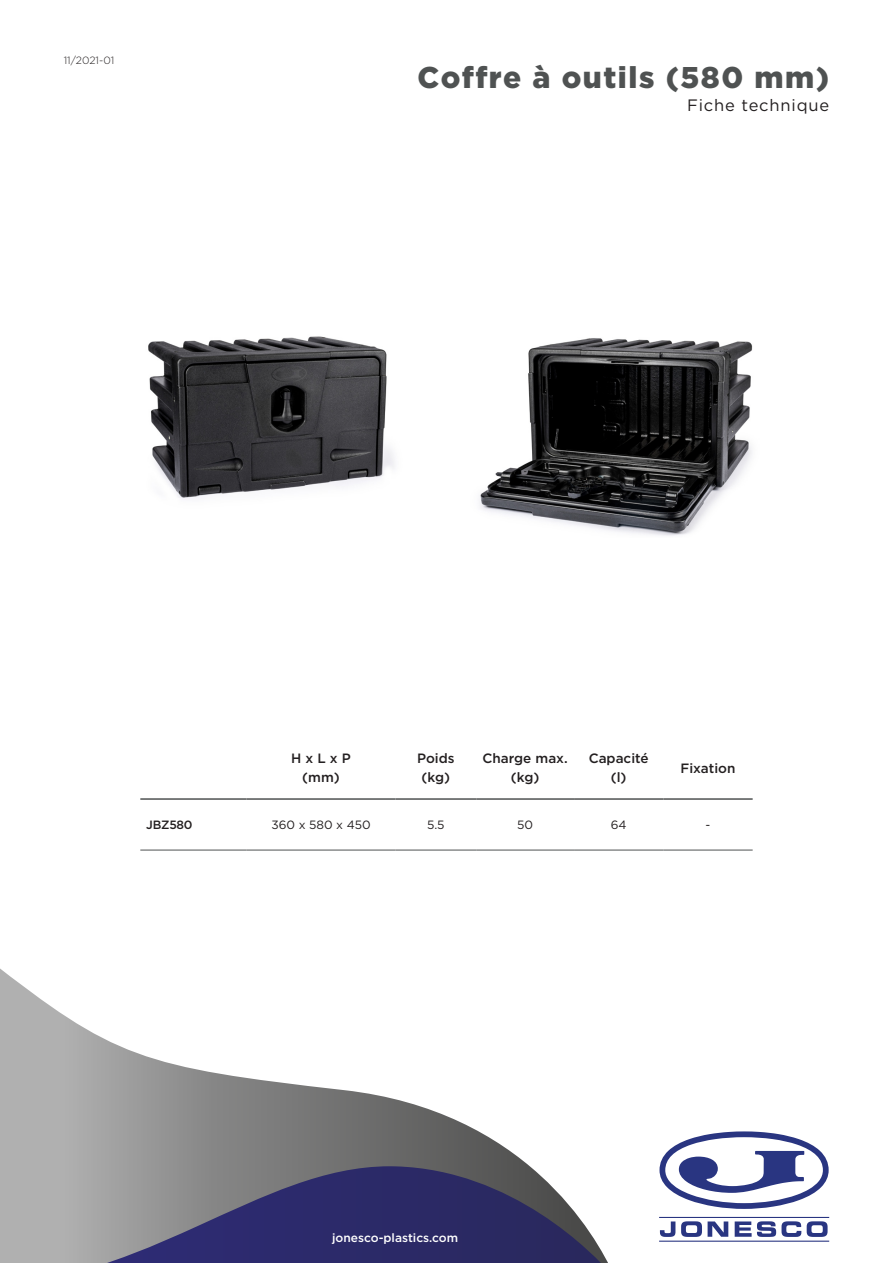
<style>
.page{position:relative;width:893px;height:1263px;background:#fff}
.page>*{position:absolute;margin:0;border:0;box-sizing:border-box;transform-origin:0 0}
.t1{font:900 30px "Gotham";letter-spacing:.05em;color:#4f5252}
.t2{font:16.5px "Gotham";letter-spacing:.05em;color:#231f20}
.Table_Header{font:500 13.5px "Gotham";color:#231f20}
.t3{font:500 12px "Gotham";color:#fff}
.Table_Body{font:12px "Gotham";color:#231f20}
.Table_Part{font:500 12px "Gotham";letter-spacing:-.02em;color:#231f20}
.t4{font:300 10.5px "Gotham";color:#231f20}
</style>
<div class="page">
<svg style="left:0;top:968px;width:530px;height:295px"></svg>
<svg style="left:62px;top:1166px;width:546px;height:97px;background:#5a597c"></svg>
<svg style="left:659px;top:1131px;width:170px;height:111px"></svg>
<img style="left:480px;top:338px;width:273px;height:198px">
<img style="left:148px;top:336px;width:246px;height:163px">
<svg style="left:140px;top:849px;width:613px;height:1px"></svg>
<hr style="left:140px;top:798px;width:107px;height:2px;background:#4f5252">
<hr style="left:247px;top:798px;width:148px;height:2px;background:#4f5252">
<hr style="left:395px;top:798px;width:81px;height:2px;background:#4f5252">
<hr style="left:476px;top:798px;width:98px;height:2px;background:#4f5252">
<hr style="left:574px;top:798px;width:89px;height:2px;background:#4f5252">
<hr style="left:663px;top:798px;width:90px;height:2px;background:#4f5252">
<hr style="left:140px;top:850px;width:107px;height:1px;background:#4f5252">
<hr style="left:247px;top:850px;width:148px;height:1px;background:#4f5252">
<hr style="left:395px;top:850px;width:81px;height:1px;background:#4f5252">
<hr style="left:476px;top:850px;width:98px;height:1px;background:#4f5252">
<hr style="left:574px;top:850px;width:89px;height:1px;background:#4f5252">
<hr style="left:663px;top:850px;width:90px;height:1px;background:#4f5252">
<p class="t4" style="left:64px;top:53px;width:52px">11/2021-01</p>
<h1 class="t1" style="left:418px;top:56px;width:413px">Coffre à outils (580 mm)</h1>
<p class="t2" style="left:687px;top:95px;width:144px">Fiche technique</p>
<p class="Table_Header" style="left:291px;top:749px;width:61px">H x L x P</p>
<p class="Table_Header" style="left:302px;top:769px;width:39px">(mm)</p>
<p class="Table_Header" style="left:417px;top:749px;width:39px">Poids</p>
<p class="Table_Header" style="left:422px;top:769px;width:30px">(kg)</p>
<p class="Table_Header" style="left:483px;top:749px;width:87px">Charge max.</p>
<p class="Table_Header" style="left:511px;top:769px;width:30px">(kg)</p>
<p class="Table_Header" style="left:589px;top:749px;width:61px">Capacité</p>
<p class="Table_Header" style="left:611px;top:769px;width:17px">(l)</p>
<p class="Table_Header" style="left:681px;top:759px;width:56px">Fixation</p>
<p class="Table_Part" style="left:146px;top:817px;width:48px">JBZ580</p>
<p class="Table_Body" style="left:271px;top:817px;width:101px">360 x 580 x 450</p>
<p class="Table_Body" style="left:427px;top:817px;width:19px">5.5</p>
<p class="Table_Body" style="left:517px;top:817px;width:17px">50</p>
<p class="Table_Body" style="left:611px;top:817px;width:17px">64</p>
<p class="Table_Body" style="left:706px;top:817px;width:6px">-</p>
<p class="t3" style="left:332px;top:1229px;width:128px">jonesco-plastics.com</p>
</div>
